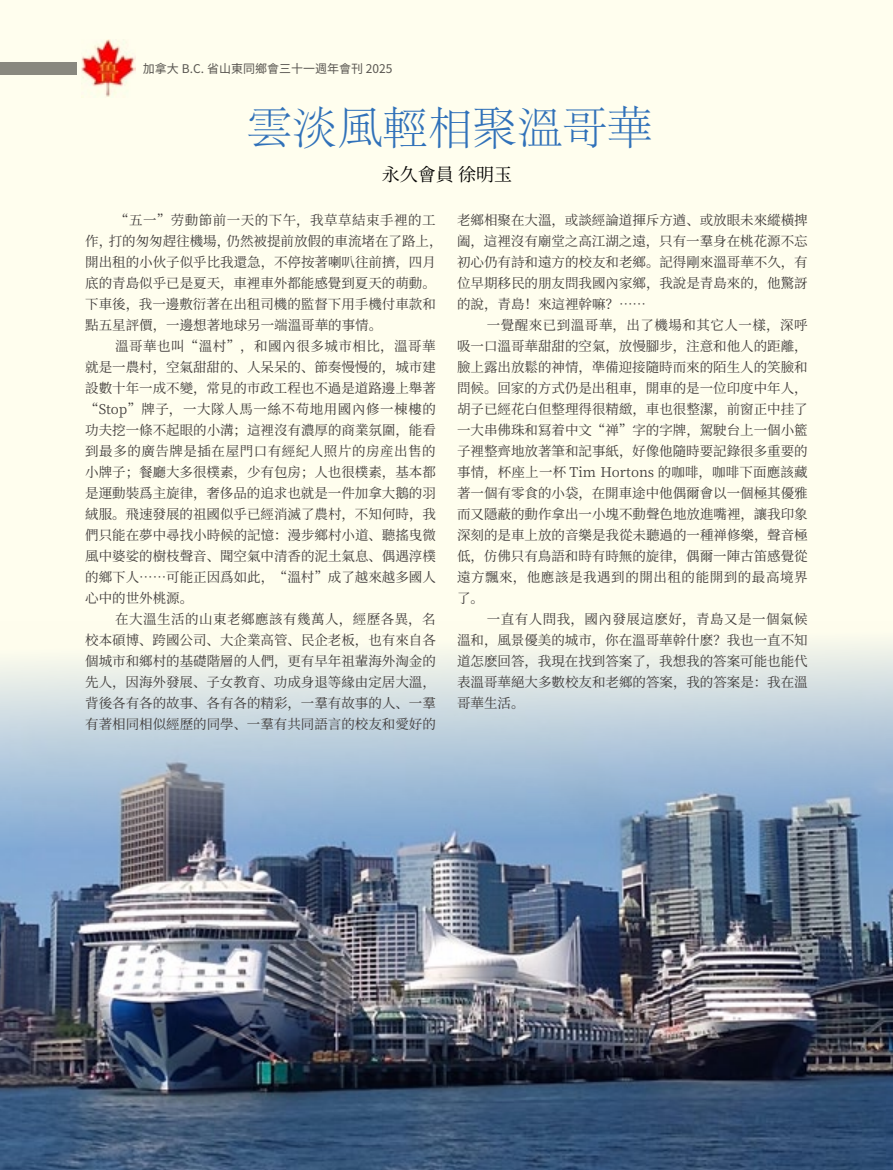
<style>
.page{position:relative;width:893px;height:1170px;background:#fff}
.page>*{position:absolute;margin:0;border:0;box-sizing:border-box;transform-origin:0 0}
.t1{font:45px "ST Song";color:#3071b9}
.t2{font:18px "Source Han Serif CN";color:#000}
.t3{font:13.5px/21px "Source Han Serif CN";color:#3e3a39;text-align:justify}
.t4{font:12px "Source Han Sans CN";color:#595757}
</style>
<div class="page">
<div style="left:0;top:0;width:893px;height:1169px;background:#fffeee"></div>
<img style="left:0;top:643px;width:893px;height:526px">
<p class="t4" style="left:143px;top:62px;width:251px">加拿大 B.C. 省山東同鄉會三十一週年會刊 2025</p>
<h1 class="t1" style="left:247px;top:99px;width:407px">雲淡風輕相聚溫哥華</h1>
<h2 class="t2" style="left:382px;top:164px;width:132px">永久會員 徐明玉</h2>
<p class="t3" style="left:85px;top:209px;width:359px;text-align:left;text-indent:30px">“五一”劳動節前一天的下午，我草草結束手裡的工作，打的匆匆趕往機場，仍然被提前放假的車流堵在了路上，開出租的小伙子似乎比我還急，不停按著喇叭往前擠，四月底的青島似乎已是夏天，車裡車外都能感覺到夏天的萌動。下車後，我一邊敷衍著在出租司機的監督下用手機付車款和點五星評價，一邊想著地球另一端溫哥華的事情。</p>
<p class="t3" style="left:85px;top:335px;width:352px;text-indent:30px">溫哥華也叫“溫村”，和國內很多城市相比，溫哥華就是一農村，空氣甜甜的、人呆呆的、節奏慢慢的，城市建設數十年一成不變，常見的市政工程也不過是道路邊上舉著“Stop”牌子，一大隊人馬一絲不苟地用國內修一棟樓的功夫挖一條不起眼的小溝；這裡沒有濃厚的商業氛圍，能看到最多的廣告牌是插在屋門口有經紀人照片的房産出售的小牌子；餐廳大多很樸素，少有包房；人也很樸素，基本都是運動裝爲主旋律，奢侈品的追求也就是一件加拿大鵝的羽絨服。飛速發展的祖國似乎已經消滅了農村，不知何時，我們只能在夢中尋找小時候的記憶：漫步鄉村小道、聽搖曳微風中婆娑的樹枝聲音、聞空氣中清香的泥土氣息、偶遇淳樸的鄉下人……可能正因爲如此，“溫村”成了越來越多國人心中的世外桃源。</p>
<p class="t3" style="left:85px;top:608px;width:352px;text-indent:30px">在大溫生活的山東老鄉應該有幾萬人，經歷各異，名校本碩博、跨國公司、大企業高管、民企老板，也有來自各個城市和鄉村的基礎階層的人們，更有早年祖輩海外淘金的先人，因海外發展、子女教育、功成身退等緣由定居大溫，背後各有各的故事、各有各的精彩，一羣有故事的人、一羣有著相同相似經歷的同學、一羣有共同語言的校友和愛好的</p>
<p class="t3" style="left:457px;top:209px;width:352px">老鄉相聚在大溫，或談經論道揮斥方遒、或放眼未來縱橫捭阖，這裡沒有廟堂之高江湖之遠，只有一羣身在桃花源不忘初心仍有詩和遠方的校友和老鄉。記得剛來溫哥華不久，有位早期移民的朋友問我國內家鄉，我說是青島來的，他驚訝的說，青島！來這裡幹嘛？……</p>
<p class="t3" style="left:457px;top:315px;width:352px;text-indent:30px">一覺醒來已到溫哥華，出了機場和其它人一樣，深呼吸一口溫哥華甜甜的空氣，放慢腳步，注意和他人的距離，臉上露出放鬆的神情，凖備迎接隨時而來的陌生人的笑臉和問候。回家的方式仍是出租車，開車的是一位印度中年人，胡子已經花白但整理得很精緻，車也很整潔，前窗正中挂了一大串佛珠和冩着中文“禅”字的字牌，駕駛台上一個小籃子裡整齊地放著筆和記事紙，好像他隨時要記錄很多重要的事情，杯座上一杯 Tim Hortons 的咖啡，咖啡下面應該藏著一個有零食的小袋，在開車途中他偶爾會以一個極其優雅而又隱蔽的動作拿出一小塊不動聲色地放進嘴裡，讓我印象深刻的是車上放的音樂是我從未聽過的一種禅修樂，聲音極低，仿佛只有鳥語和時有時無的旋律，偶爾一陣古笛感覺從遠方飄來，他應該是我遇到的開出租的能開到的最高境界了。</p>
<p class="t3" style="left:457px;top:609px;width:352px;text-indent:30px">一直有人問我，國內發展這麽好，青島又是一個氣候溫和，風景優美的城市，你在溫哥華幹什麽？我也一直不知道怎麽回答，我現在找到答案了，我想我的答案可能也能代表溫哥華絕大多數校友和老鄉的答案，我的答案是：我在溫哥華生活。</p>
</div>
